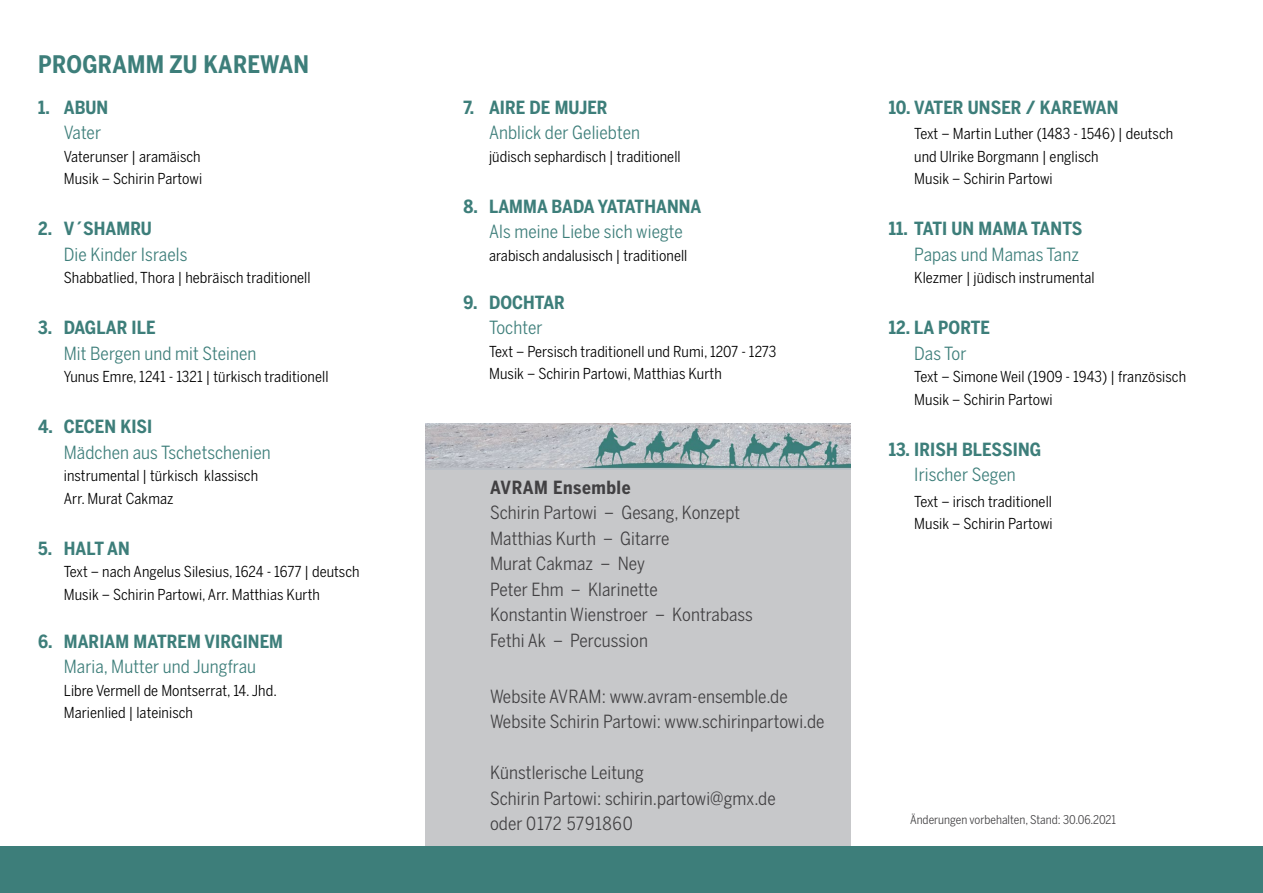
<style>
.page{position:relative;width:1263px;height:893px;background:#fff}
.page>*{position:absolute;margin:0;border:0;box-sizing:border-box;transform-origin:0 0}
.t1{font:700 24px "Benton Sans Cond";letter-spacing:.01em;color:#3d7e7a}
.t2{font:18px/25.5px "Benton Sans Cond";letter-spacing:.005em;color:#414042}
.t3{font:700 18px "Benton Sans Cond";letter-spacing:.005em;color:#3d7e7a}
.t4{font:18px "Benton Sans Cond";letter-spacing:.005em;color:#3d7e7a}
.t5{font:700 18px "Benton Sans Cond";letter-spacing:.03em;color:#414042}
.t6{font:15px/22.5px "Benton Sans Cond";letter-spacing:.005em;color:#000}
.t7{font:12px "Benton Sans Cond";color:#414042}
</style>
<div class="page">
<div style="left:425px;top:441px;width:425px;height:405px;background:#c7c8ca"></div>
<div style="left:0;top:846px;width:1263px;height:47px;background:#3d7e7a"></div>
<img style="left:425px;top:423px;width:425px;height:47px">
<h1 class="t1" style="left:38px;top:50px;width:196px">PROGRAMM ZU KAREWAN</h1>
<p class="t3" style="left:38px;top:96px;width:72px">1. ABUN</p>
<p class="t4" style="left:64px;top:122px;width:39px">Vater</p>
<p class="t6" style="left:64px;top:145px;width:140px">Vaterunser | aramäisch<br>Musik – Schirin Partowi</p>
<p class="t3" style="left:38px;top:218px;width:115px">2. V ´SHAMRU</p>
<p class="t4" style="left:64px;top:244px;width:125px">Die Kinder Israels</p>
<p class="t6" style="left:64px;top:266px;width:248px">Shabbatlied, Thora | hebräisch traditionell</p>
<p class="t3" style="left:38px;top:317px;width:119px">3. DAGLAR ILE</p>
<p class="t4" style="left:64px;top:343px;width:194px">Mit Bergen und mit Steinen</p>
<p class="t6" style="left:64px;top:365px;width:266px">Yunus Emre, 1241 - 1321 | türkisch traditionell</p>
<p class="t3" style="left:38px;top:416px;width:113px">4. CECEN KISI</p>
<p class="t4" style="left:64px;top:442px;width:209px">Mädchen aus Tschetschenien</p>
<p class="t6" style="left:64px;top:464px;width:196px">instrumental | türkisch klassisch<br>Arr. Murat Cakmaz</p>
<p class="t3" style="left:38px;top:537px;width:93px">5. HALT AN</p>
<p class="t6" style="left:64px;top:560px;width:297px">Text – nach Angelus Silesius, 1624 - 1677 | deutsch<br>Musik – Schirin Partowi, Arr. Matthias Kurth</p>
<p class="t3" style="left:38px;top:630px;width:244px">6. MARIAM MATREM VI RGI NEM</p>
<p class="t4" style="left:64px;top:656px;width:194px">Maria, Mutter und Jungfrau</p>
<p class="t6" style="left:64px;top:679px;width:215px">Libre Vermell de Montserrat, 14. Jhd.<br>Marienlied | lateinisch</p>
<p class="t2" style="left:490px;top:683px;width:336px">Website AVRAM: www.avram-ensemble.de<br>Website Schirin Partowi: www.schirinpartowi.de</p>
<p class="t2" style="left:490px;top:760px;width:287px">Künstlerische Leitung<br>Schirin Partowi: schirin.partowi@gmx.de oder 0172 5791860</p>
<p class="t3" style="left:463px;top:97px;width:146px">7. AIRE DE MUJER</p>
<p class="t4" style="left:489px;top:122px;width:152px">Anblick der Geliebten</p>
<p class="t6" style="left:489px;top:145px;width:193px">jüdisch sephardisch | traditionell</p>
<p class="t3" style="left:463px;top:196px;width:239px">8. LAMMA BADA YATATHANNA</p>
<p class="t4" style="left:489px;top:221px;width:195px">Als meine Liebe sich wiegte</p>
<p class="t6" style="left:489px;top:244px;width:200px">arabisch andalusisch | traditionell</p>
<p class="t3" style="left:463px;top:292px;width:49px">9. DOCHT</p>
<p class="t3" style="left:543px;top:292px;width:23px">AR</p>
<p class="t4" style="left:489px;top:317px;width:55px">Tochter</p>
<p class="t6" style="left:489px;top:340px;width:289px">Text – Persisch traditionell und Rumi, 1207 - 1273<br>Musik – Schirin Partowi, Matthias Kurth</p>
<p class="t5" style="left:490px;top:477px;width:142px">AVRAM ENSEMBLE</p>
<p class="t2" style="left:490px;top:500px;width:264px">Schirin Partowi – Gesang, Konzept<br>Matthias Kurth – Gitarre<br>Murat Cakmaz – Ney<br>Peter Ehm – Klarinette<br>Konstantin Wienstroer – Kontrabass<br>Fethi Ak – Percussion</p>
<p class="t3" style="left:889px;top:97px;width:231px">10. VATER UNSER / KAREWAN</p>
<p class="t6" style="left:914px;top:122px;width:260px">Text – Martin Luther (1483 - 1546) | deutsch und Ulrike Borgmann | englisch<br>Musik – Schirin Partowi</p>
<p class="t3" style="left:889px;top:218px;width:195px">11. TATI UN MAMA TANTS</p>
<p class="t4" style="left:914px;top:244px;width:166px">Papas und Mamas Tanz</p>
<p class="t6" style="left:914px;top:266px;width:182px">Klezmer | jüdisch instrumental</p>
<p class="t3" style="left:889px;top:317px;width:103px">12. LA PORTE</p>
<p class="t4" style="left:914px;top:343px;width:54px">Das Tor</p>
<p class="t6" style="left:914px;top:365px;width:273px">Text – Simone Weil (1909 - 1943) | französisch<br>Musik – Schirin Partowi</p>
<p class="t3" style="left:889px;top:439px;width:152px">13. I RISH BLESSING</p>
<p class="t4" style="left:914px;top:464px;width:103px">Irischer Segen</p>
<p class="t6" style="left:914px;top:490px;width:140px">Text – irisch traditionell<br>Musik – Schirin Partowi</p>
<p class="t7" style="left:910px;top:812px;width:208px">Änderungen vorbehalten, Stand: 30.06.2021</p>
</div>
